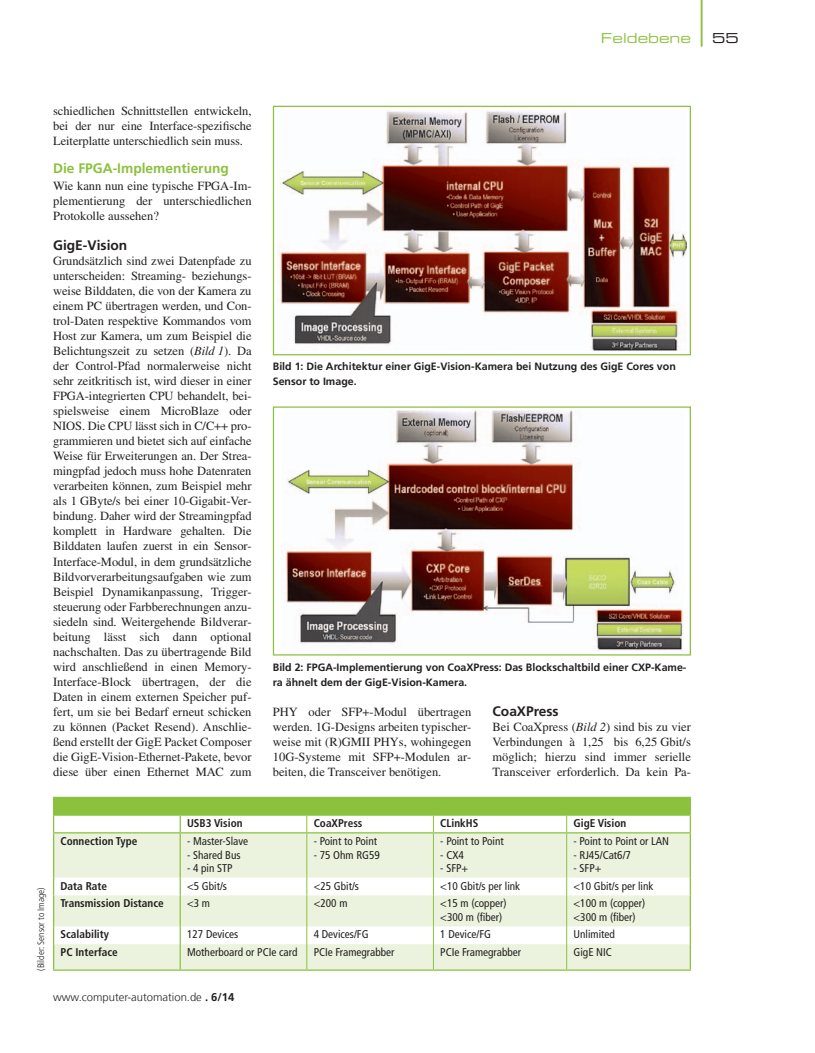
<style>
.page{position:relative;width:815px;height:1053px;background:#fff}
.page>*{position:absolute;margin:0;border:0;box-sizing:border-box;transform-origin:0 0}
.Zwischenueberschrift{font:700 13.75px "Frutiger LT Com";color:#8cc13e}
.Zwischenueberschrift-2{font:700 13.75px "Frutiger LT Com";color:#231f20}
.t1{font:13.75px "Eurostile LT Std Ex 2";color:#8cc13e}
.t2{font:13.75px "Eurostile LT Std Ex 2";color:#231f20}
.Text{font:12.5px/15px "Times LT Std";color:#231f20;text-align:justify}
.Text_Einzug{font:12.5px/15px "Times LT Std";letter-spacing:-.005em;color:#231f20;text-align:justify}
.Tabellen_Text{font:condensed 11.25px "Frutiger LT Pro";color:#231f20}
.Tabellen_Head{font:700 condensed 11.25px "Frutiger LT Pro";color:#231f20}
.t3{font:300 11.25px "Frutiger LT Com";color:#231f20}
.Bildunterschrift{font:700 10.62px/15px "Frutiger LT Com";color:#231f20}
.Quelle{font:300 condensed 9.38px "Frutiger LT Pro";color:#231f20}
.s1{font-style:italic}
.s2{font-weight:700}
</style>
<div class="page">
<hr style="left:701px;top:0;width:2px;height:47px;background:#8cc13e">
<div style="left:54px;top:797px;width:636px;height:18px;background:#8cc13e"></div>
<svg style="left:54px;top:833px;width:636px;height:136px;fill:#ebf3de"></svg>
<hr style="left:53px;top:796px;width:127px;height:2px;background:#8cc13e">
<hr style="left:180px;top:796px;width:127px;height:2px;background:#8cc13e">
<hr style="left:307px;top:796px;width:126px;height:2px;background:#8cc13e">
<hr style="left:433px;top:796px;width:134px;height:2px;background:#8cc13e">
<hr style="left:567px;top:796px;width:124px;height:2px;background:#8cc13e">
<svg style="left:53px;top:798px;width:1px;height:34px"></svg>
<hr style="left:53px;top:814px;width:127px;height:1px;background:#8cc13e">
<svg style="left:180px;top:815px;width:1px;height:17px"></svg>
<svg style="left:307px;top:815px;width:1px;height:17px"></svg>
<svg style="left:433px;top:815px;width:1px;height:17px"></svg>
<svg style="left:566px;top:815px;width:1px;height:17px"></svg>
<svg style="left:690px;top:798px;width:1px;height:34px"></svg>
<hr style="left:53px;top:833px;width:1px;height:44px;background:#8cc13e">
<hr style="left:53px;top:832px;width:127px;height:1px;background:#8cc13e">
<hr style="left:180px;top:833px;width:1px;height:44px;background:#8cc13e">
<hr style="left:180px;top:832px;width:127px;height:1px;background:#8cc13e">
<hr style="left:307px;top:833px;width:1px;height:44px;background:#8cc13e">
<hr style="left:307px;top:832px;width:126px;height:1px;background:#8cc13e">
<hr style="left:433px;top:833px;width:1px;height:44px;background:#8cc13e">
<hr style="left:433px;top:832px;width:134px;height:1px;background:#8cc13e">
<hr style="left:566px;top:833px;width:1px;height:44px;background:#8cc13e">
<hr style="left:567px;top:832px;width:124px;height:1px;background:#8cc13e">
<hr style="left:690px;top:833px;width:1px;height:44px;background:#8cc13e">
<svg style="left:53px;top:877px;width:1px;height:18px"></svg>
<svg style="left:180px;top:877px;width:1px;height:18px"></svg>
<svg style="left:307px;top:877px;width:1px;height:18px"></svg>
<svg style="left:433px;top:877px;width:1px;height:18px"></svg>
<svg style="left:566px;top:877px;width:1px;height:18px"></svg>
<svg style="left:690px;top:877px;width:1px;height:18px"></svg>
<hr style="left:53px;top:895px;width:1px;height:31px;background:#8cc13e">
<hr style="left:180px;top:895px;width:1px;height:31px;background:#8cc13e">
<hr style="left:307px;top:895px;width:1px;height:31px;background:#8cc13e">
<hr style="left:433px;top:895px;width:1px;height:31px;background:#8cc13e">
<hr style="left:566px;top:895px;width:1px;height:31px;background:#8cc13e">
<hr style="left:690px;top:895px;width:1px;height:31px;background:#8cc13e">
<svg style="left:53px;top:926px;width:1px;height:43px"></svg>
<hr style="left:53px;top:969px;width:127px;height:1px;background:#8cc13e">
<svg style="left:180px;top:926px;width:1px;height:43px"></svg>
<hr style="left:180px;top:969px;width:127px;height:1px;background:#8cc13e">
<svg style="left:307px;top:926px;width:1px;height:43px"></svg>
<hr style="left:307px;top:969px;width:126px;height:1px;background:#8cc13e">
<svg style="left:433px;top:926px;width:1px;height:43px"></svg>
<hr style="left:433px;top:969px;width:134px;height:1px;background:#8cc13e">
<svg style="left:566px;top:926px;width:1px;height:43px"></svg>
<svg style="left:690px;top:926px;width:1px;height:43px"></svg>
<hr style="left:567px;top:969px;width:124px;height:1px;background:#8cc13e">
<img style="left:278px;top:111px;width:408px;height:239px">
<div style="left:273px;top:106px;width:418px;height:249px;border:1px solid #8cc13e"></div>
<img style="left:285px;top:411px;width:398px;height:240px">
<div style="left:273px;top:406px;width:418px;height:249px;border:1px solid #8cc13e"></div>
<p class="t1" style="left:601px;top:29px;width:91px">Feldebene</p>
<p class="t2" style="left:712px;top:29px;width:28px">55</p>
<p class="Text_Einzug" style="left:53px;top:103px;width:200px">schiedlichen Schnittstellen entwickeln, bei der nur eine Interface-spezifische Leiterplatte unterschiedlich sein muss.</p>
<p class="Zwischenueberschrift" style="left:53px;top:160px;width:177px">Die FPGA-Implementierung</p>
<p class="Text" style="left:53px;top:178px;width:200px">Wie kann nun eine typische FPGA-Im&shy;plementierung der unterschiedlichen Protokolle aussehen?</p>
<p class="Zwischenueberschrift-2" style="left:53px;top:237px;width:76px">GigE-Vision</p>
<p class="Text" style="left:53px;top:253px;width:200px">Grundsätzlich sind zwei Datenpfade zu unterscheiden: Streaming- beziehungs&shy;weise Bilddaten, die von der Kamera zu einem PC übertragen werden, und Con&shy;trol-Daten respektive Kommandos vom Host zur Kamera, um zum Beispiel die Belichtungszeit zu setzen (<span class="s1">Bild 1</span>). Da der Control-Pfad normalerweise nicht sehr zeitkritisch ist, wird dieser in einer FPGA-integrierten CPU behandelt, bei&shy;spielsweise einem MicroBlaze oder NIOS. Die CPU lässt sich in C/C++ pro&shy;grammieren und bietet sich auf einfache Weise für Erweiterungen an. Der Strea&shy;mingpfad jedoch muss hohe Datenraten verarbeiten können, zum Beispiel mehr als 1 GByte/s bei einer 10-Gigabit-Ver&shy;bindung. Daher wird der Streamingpfad komplett in Hardware gehalten. Die Bilddaten laufen zuerst in ein Sensor-Interface-Modul, in dem grundsätzliche Bildvorverarbeitungsaufgaben wie zum Beispiel Dynamikanpassung, Trigger&shy;steuerung oder Farbberechnungen anzu&shy;siedeln sind. Weitergehende Bildverar&shy;beitung lässt sich dann optional nachschalten. Das zu übertragende Bild wird anschließend in einen Memory-Interface-Block übertragen, der die Daten in einem externen Speicher puf&shy;fert, um sie bei Bedarf erneut schicken zu können (Packet Resend). Anschlie&shy;ßend erstellt der GigE Packet Composer die GigE-Vision-Ethernet-Pakete, bevor diese über einen Ethernet MAC zum</p>
<p class="Bildunterschrift" style="left:273px;top:359px;width:404px">Bild 1: Die Architektur einer GigE-Vision-Kamera bei Nutzung des GigE Cores von<br>Sensor to Image.</p>
<p class="Bildunterschrift" style="left:273px;top:659px;width:415px">Bild 2: FPGA-Implementierung von CoaXPress: Das Blockschaltbild einer CXP-Kame&shy;ra ähnelt dem der GigE-Vision-Kamera.</p>
<p class="Text" style="left:273px;top:703px;width:200px">PHY oder SFP+-Modul übertragen werden. 1G-Designs arbeiten typischer&shy;weise mit (R)GMII PHYs, wohingegen 10G-Systeme mit SFP+-Modulen ar&shy;beiten, die Transceiver benötigen.</p>
<p class="Zwischenueberschrift-2" style="left:493px;top:702px;width:68px">CoaXPress</p>
<p class="Text" style="left:493px;top:718px;width:200px">Bei CoaXpress (<span class="s1">Bild 2</span>) sind bis zu vier Verbindungen à 1,25 bis 6,25 Gbit/s möglich; hierzu sind immer serielle Transceiver erforderlich. Da kein Pa-</p>
<p class="Tabellen_Head" style="left:187px;top:816px;width:57px">USB3 Vision</p>
<p class="Tabellen_Head" style="left:314px;top:816px;width:50px">CoaXPress</p>
<p class="Tabellen_Head" style="left:440px;top:816px;width:40px">CLinkHS</p>
<p class="Tabellen_Head" style="left:574px;top:816px;width:54px">GigE Vision</p>
<p class="Quelle" style="left:36px;top:970px;width:85px;rotate:-90deg">(Bilder: Sensor to Image)</p>
<p class="Tabellen_Head" style="left:60px;top:834px;width:78px">Connection Type</p>
<p class="Tabellen_Text" style="left:187px;top:834px;width:63px">- Master-Slave</p>
<p class="Tabellen_Text" style="left:187px;top:848px;width:55px">- Shared Bus</p>
<p class="Tabellen_Text" style="left:187px;top:861px;width:47px">- 4 pin STP</p>
<p class="Tabellen_Text" style="left:314px;top:834px;width:65px">- Point to Point</p>
<p class="Tabellen_Text" style="left:314px;top:848px;width:68px">- 75 Ohm RG59</p>
<p class="Tabellen_Text" style="left:440px;top:834px;width:65px">- Point to Point</p>
<p class="Tabellen_Text" style="left:440px;top:848px;width:25px">- CX4</p>
<p class="Tabellen_Text" style="left:440px;top:861px;width:29px">- SFP+</p>
<p class="Tabellen_Text" style="left:574px;top:834px;width:97px">- Point to Point or LAN</p>
<p class="Tabellen_Text" style="left:574px;top:848px;width:59px">- RJ45/Cat6/7</p>
<p class="Tabellen_Text" style="left:574px;top:861px;width:29px">- SFP+</p>
<p class="Tabellen_Head" style="left:60px;top:879px;width:48px">Data Rate</p>
<p class="Tabellen_Text" style="left:187px;top:879px;width:42px">&lt;5 Gbit/s</p>
<p class="Tabellen_Text" style="left:314px;top:879px;width:47px">&lt;25 Gbit/s</p>
<p class="Tabellen_Text" style="left:440px;top:879px;width:81px">&lt;10 Gbit/s per link</p>
<p class="Tabellen_Text" style="left:574px;top:879px;width:81px">&lt;10 Gbit/s per link</p>
<p class="Tabellen_Head" style="left:60px;top:896px;width:105px">Transmission Distance</p>
<p class="Tabellen_Text" style="left:187px;top:896px;width:24px">&lt;3 m</p>
<p class="Tabellen_Text" style="left:314px;top:896px;width:35px">&lt;200 m</p>
<p class="Tabellen_Text" style="left:440px;top:896px;width:68px">&lt;15 m (copper)</p>
<p class="Tabellen_Text" style="left:440px;top:910px;width:64px">&lt;300 m (fiber)</p>
<p class="Tabellen_Text" style="left:574px;top:896px;width:73px">&lt;100 m (copper)</p>
<p class="Tabellen_Text" style="left:574px;top:910px;width:64px">&lt;300 m (fiber)</p>
<p class="Tabellen_Head" style="left:60px;top:927px;width:50px">Scalability</p>
<p class="Tabellen_Text" style="left:187px;top:927px;width:53px">127 Devices</p>
<p class="Tabellen_Text" style="left:314px;top:927px;width:56px">4 Devices/FG</p>
<p class="Tabellen_Text" style="left:440px;top:927px;width:52px">1 Device/FG</p>
<p class="Tabellen_Text" style="left:574px;top:927px;width:43px">Unlimited</p>
<p class="Tabellen_Head" style="left:60px;top:945px;width:59px">PC Interface</p>
<p class="Tabellen_Text" style="left:187px;top:945px;width:112px">Motherboard or PCIe card</p>
<p class="Tabellen_Text" style="left:314px;top:945px;width:82px">PCIe Framegrabber</p>
<p class="Tabellen_Text" style="left:440px;top:945px;width:82px">PCIe Framegrabber</p>
<p class="Tabellen_Text" style="left:574px;top:945px;width:40px">GigE NIC</p>
<p class="t3" style="left:53px;top:990px;width:183px">www.computer-automation.de <span class="s2">. 6/14</span></p>
</div>
